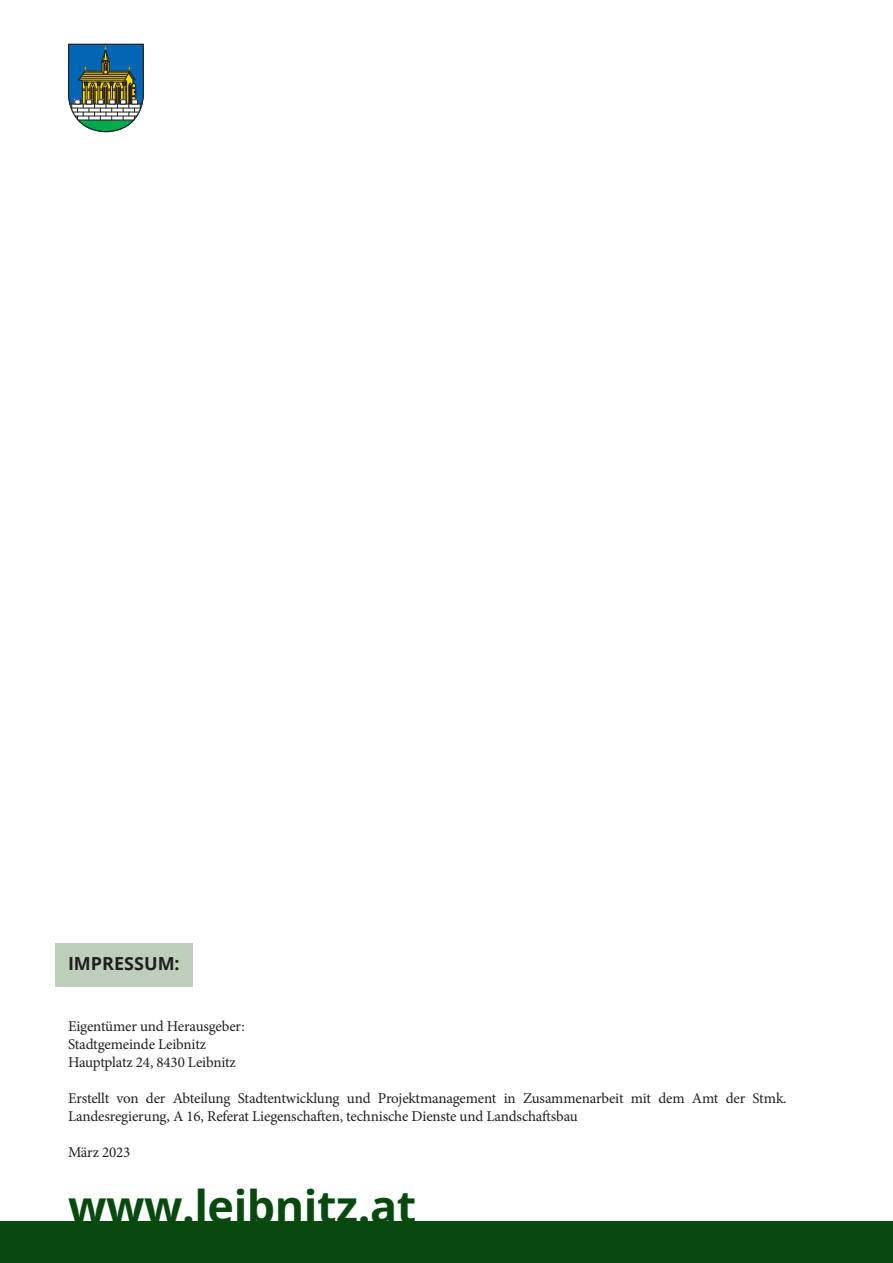
<style>
.page{position:relative;width:893px;height:1263px;background:#fff}
.page>*{position:absolute;margin:0;border:0;box-sizing:border-box;transform-origin:0 0}
.t1{font:700 44.85px "Open Sans";letter-spacing:-.01em;color:#07490e}
.t2{font:700 18px "Open Sans";color:#231f20}
.t3{font:15px/18px "Minion Pro";letter-spacing:-.01em;color:#231f20}
</style>
<div class="page">
<div style="left:0;top:1221px;width:893px;height:42px;background:#07490e"></div>
<svg style="left:68px;top:44px;width:76px;height:88px;background:#568080"></svg>
<div style="left:55px;top:943px;width:138px;height:44px;background:#bdceba"></div>
<p class="t2" style="left:68px;top:951px;width:113px">IMPRESSUM:</p>
<p class="t3" style="left:68px;top:1017px;width:178px">Eigentümer und Herausgeber:<br>Stadtgemeinde Leibnitz<br>Hauptplatz 24, 8430 Leibnitz</p>
<p class="t3" style="left:68px;top:1089px;width:720px">Erstellt von der Abteilung Stadtentwicklung und Projektmanagement in Zusammenarbeit mit dem Amt der Stmk.<br>Landesregierung, A 16, Referat Liegenschaften, technische Dienste und Landschaftsbau</p>
<p class="t3" style="left:68px;top:1143px;width:64px">März 2023</p>
<h1 class="t1" style="left:68px;top:1175px;width:350px">www.leibnitz.at</h1>
</div>
